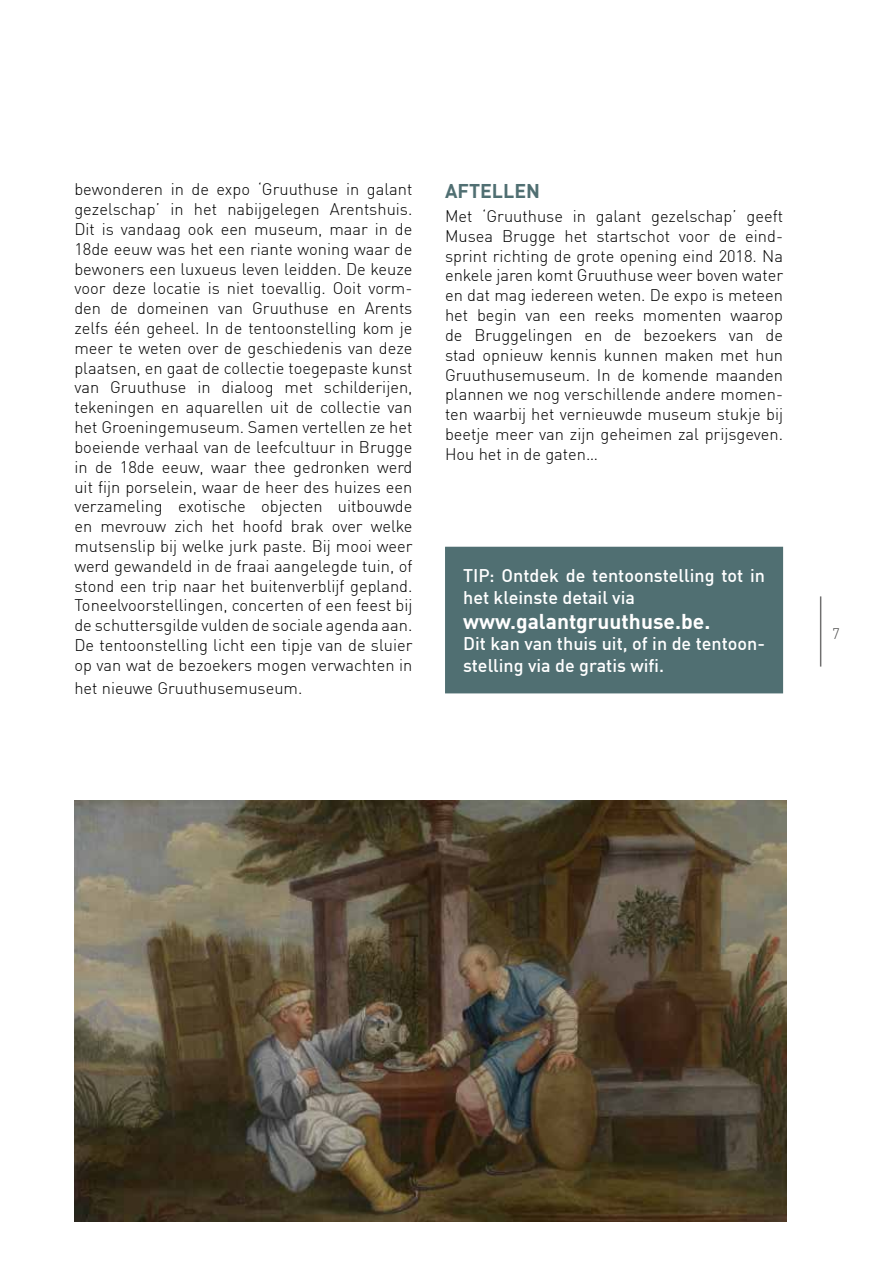
<style>
.page{position:relative;width:893px;height:1263px;background:#fff}
.page>*{position:absolute;margin:0;border:0;box-sizing:border-box;transform-origin:0 0}
.t1{font:700 21px "DIN Offc Pro";color:#fff}
.t2{font:700 19.5px "DIN Offc Pro";color:#506f72}
.t3{font:500 18px/21.6px "DIN Offc Pro";color:#fff}
.t4{font:300 16.5px/19.8px "DIN Offc Pro";color:#000;text-align:justify}
.t5{font:300 15px "DIN Offc Pro";color:#4a4a49}
</style>
<div class="page">
<hr style="left:820px;top:596px;width:1px;height:70px;background:#706f6f">
<img style="left:74px;top:800px;width:712px;height:421px">
<div style="left:445px;top:547px;width:338px;height:146px;background:#506f72"></div>
<p class="t4" style="left:74px;top:178px;width:340px">bewonderen in de expo ‘Gruuthuse in galant gezelschap’ in het nabijgelegen Arentshuis.<br>Dit is vandaag ook een museum, maar in de 18de eeuw was het een riante woning waar de bewoners een luxueus leven leidden. De keuze voor deze locatie is niet toevallig. Ooit vorm&shy;den de domeinen van Gruuthuse en Arents zelfs één geheel. In de tentoonstelling kom je meer te weten over de geschiedenis van deze plaatsen, en gaat de collectie toegepaste kunst van Gruuthuse in dialoog met schilderijen, tekeningen en aquarellen uit de collectie van het Groeningemuseum. Samen vertellen ze het boeiende verhaal van de leefcultuur in Brugge in de 18de eeuw, waar thee gedronken werd uit fijn porselein, waar de heer des huizes een verzameling exotische objecten uitbouwde en mevrouw zich het hoofd brak over welke mutsenslip bij welke jurk paste. Bij mooi weer werd gewandeld in de fraai aangelegde tuin, of stond een trip naar het buitenverblijf gepland.<br>Toneelvoorstellingen, concerten of een feest bij de schuttersgilde vulden de sociale agenda aan.<br>De tentoonstelling licht een tipje van de sluier op van wat de bezoekers mogen verwachten in</p>
<p class="t4" style="left:74px;top:677px;width:230px">het nieuwe Gruuthusemuseum.</p>
<p class="t2" style="left:445px;top:175px;width:96px">AFTELLEN</p>
<p class="t4" style="left:445px;top:205px;width:340px">Met ‘Gruuthuse in galant gezelschap’ geeft Musea Brugge het startschot voor de eind&shy;sprint richting de grote opening eind 2018. Na enkele jaren komt Gruuthuse weer boven water en dat mag iedereen weten. De expo is meteen het begin van een reeks momenten waarop de Bruggelingen en de bezoekers van de stad opnieuw kennis kunnen maken met hun Gruuthusemuseum. In de komende maanden plannen we nog verschillende andere momen&shy;ten waarbij het vernieuwde museum stukje bij beetje meer van zijn geheimen zal prijsgeven.<br>Hou het in de gaten…</p>
<p class="t3" style="left:463px;top:562px;width:303px">TIP: Ontdek de tentoonstelling tot in het kleinste detail via</p>
<p class="t1" style="left:463px;top:604px;width:249px">www.galantgruuthuse.be.</p>
<p class="t3" style="left:463px;top:631px;width:303px">Dit kan van thuis uit, of in de tentoon&shy;stelling via de gratis wifi.</p>
<p class="t5" style="left:832px;top:622px;width:9px">7</p>
</div>
